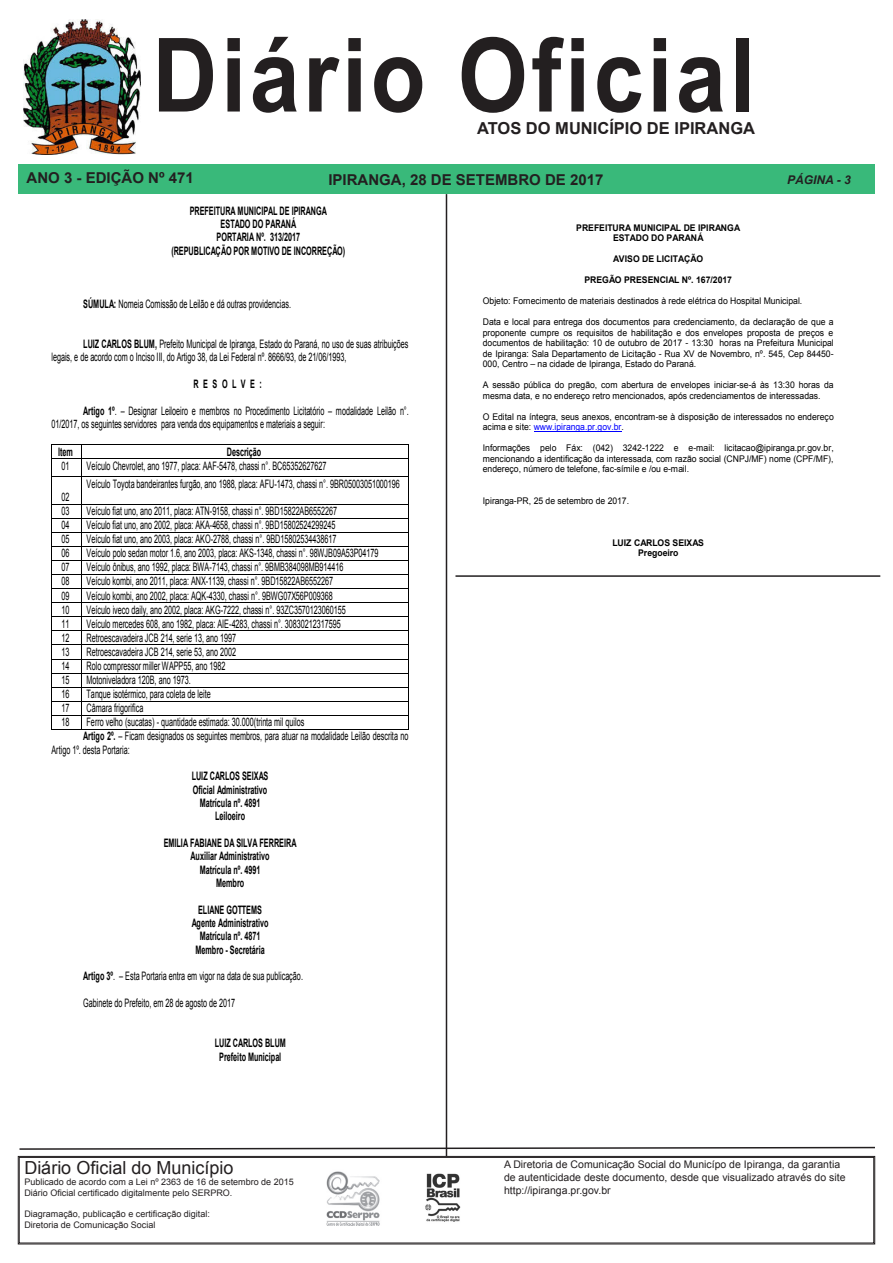
<style>
.page{position:relative;width:893px;height:1263px;background:#fff}
.page>*{position:absolute;margin:0;border:0;box-sizing:border-box;transform-origin:0 0}
.t1{font:700 102.6px "Arial";letter-spacing:.04em;color:#231f20;scale:.88 1}
.t2{font:18px "Arial";color:#231f20}
.t3{font:700 16.5px "Arial";color:#231f20}
.t4{font:700 15px "Arial";color:#231f20}
.t5{font:italic 700 12px "Arial";color:#231f20}
.t6{font:11.7px/13.6px "Arial";letter-spacing:-.005em;color:#000;scale:.62 1}
.t7{font:700 11.7px/13.4px "Arial";color:#000;text-align:center;scale:.62 1}
.t8{font:700 11.7px "Arial";letter-spacing:.615em;color:#000;scale:.62 1}
.t9{font:10.5px/12.6px "Arial";color:#231f20}
.t10{font:9.15px/10.5px "Arial";letter-spacing:-.005em;color:#000;text-align:justify;scale:.94 1}
.t11{font:700 9.15px/10.4px "Arial";color:#000;text-align:center;scale:.94 1}
.t12{font:9px/10.8px "Arial";color:#231f20}
.s1{font-weight:700}
.s2{color:#00f}
</style>
<div class="page">
<svg style="left:18px;top:1156px;width:857px;height:88px"></svg>
<div style="left:19px;top:1157px;width:855px;height:86px;border:1px solid #231f20"></div>
<div style="left:18px;top:165px;width:857px;height:29px;background:#39b97a"></div>
<img style="left:24px;top:20px;width:116px;height:135px">
<img style="left:307px;top:1170px;width:93px;height:56px">
<img style="left:409px;top:1165px;width:67px;height:66px">
<hr style="left:446px;top:194px;width:1px;height:962px;background:#231f20">
<svg style="left:19px;top:1146px;width:856px;height:4px"></svg>
<hr style="left:82px;top:444px;width:327px;height:1px;background:#000">
<hr style="left:82px;top:458px;width:327px;height:1px;background:#000">
<hr style="left:82px;top:476px;width:327px;height:1px;background:#000">
<hr style="left:82px;top:504px;width:327px;height:1px;background:#000">
<hr style="left:82px;top:518px;width:327px;height:1px;background:#000">
<hr style="left:82px;top:532px;width:327px;height:1px;background:#000">
<hr style="left:82px;top:546px;width:327px;height:1px;background:#000">
<hr style="left:82px;top:560px;width:327px;height:1px;background:#000">
<hr style="left:82px;top:574px;width:327px;height:1px;background:#000">
<hr style="left:82px;top:588px;width:327px;height:1px;background:#000">
<hr style="left:82px;top:602px;width:327px;height:1px;background:#000">
<hr style="left:82px;top:616px;width:327px;height:1px;background:#000">
<hr style="left:82px;top:630px;width:327px;height:1px;background:#000">
<hr style="left:82px;top:644px;width:327px;height:1px;background:#000">
<hr style="left:82px;top:659px;width:327px;height:1px;background:#000">
<hr style="left:82px;top:673px;width:327px;height:1px;background:#000">
<hr style="left:82px;top:687px;width:327px;height:1px;background:#000">
<hr style="left:82px;top:701px;width:327px;height:1px;background:#000">
<hr style="left:82px;top:715px;width:327px;height:1px;background:#000">
<svg style="left:51px;top:444px;width:31px;height:286px"></svg>
<hr style="left:82px;top:729px;width:327px;height:1px;background:#000">
<hr style="left:534px;top:431px;width:87px;height:1px;background:#00f">
<hr style="left:455px;top:575px;width:425px;height:2px;background:#231f20">
<h1 class="t1" style="left:152px;top:7px;width:686px">Diário Oficial</h1>
<h3 class="t3" style="left:477px;top:118px;width:280px">ATOS DO MUNICÍPIO DE IPIRANGA</h3>
<p class="t4" style="left:27px;top:168px;width:169px">ANO 3 - EDIÇÃO Nº 471</p>
<p class="t4" style="left:328px;top:170px;width:277px">IPIRANGA, 28 DE SETEMBRO DE 2017</p>
<p class="t5" style="left:787px;top:172px;width:65px">PÁGINA - 3</p>
<p class="t7" style="left:171px;top:204px;width:282px">PREFEITURA MUNICIPAL DE IPIRANGA<br>ESTADO DO PARANÁ<br>PORTARIA Nº. 313/2017<br>(REPUBLICAÇÃO POR MOTIVO DE INCORREÇÃO)</p>
<p class="t6" style="left:83px;top:297px;width:337px"><span class="s1">SÚMULA:</span> Nomeia Comissão de Leilão e dá outras providencias.</p>
<p class="t6" style="left:51px;top:337px;width:577px;text-indent:32px"><span class="s1">LUIZ CARLOS BLUM,</span> Prefeito Municipal de Ipiranga, Estado do Paraná, no uso de suas atribuições legais, e de acordo com o Inciso III, do Artigo 38, da Lei Federal nº. 8666/93, de 21/06/1993,</p>
<p class="t8" style="left:194px;top:376px;width:112px">RESOLVE:</p>
<p class="t6" style="left:51px;top:404px;width:578px;text-indent:32px"><span class="s1">Artigo 1º</span>. – Designar Leiloeiro e membros no Procedimento Licitatório – modalidade Leilão n°.<br>01/2017, os seguintes servidores para venda dos equipamentos e materiais a seguir:</p>
<p class="t7" style="left:58px;top:445px;width:25px">Item</p>
<p class="t7" style="left:227px;top:445px;width:57px">Descrição</p>
<p class="t6" style="left:62px;top:459px;width:14px">01</p>
<p class="t6" style="left:87px;top:459px;width:388px">Veículo Chevrolet, ano 1977, placa: AAF-5478, chassi n°. BC65352627627</p>
<p class="t6" style="left:62px;top:490px;width:14px">02</p>
<p class="t6" style="left:87px;top:477px;width:507px">Veículo Toyota bandeirantes furgão, ano 1988, placa: AFU-1473, chassi n°. 9BR05003051000196</p>
<p class="t6" style="left:62px;top:504px;width:14px">03</p>
<p class="t6" style="left:87px;top:504px;width:406px">Veículo fiat uno, ano 2011, placa: ATN-9158, chassi n°. 9BD15822AB6552267</p>
<p class="t6" style="left:62px;top:518px;width:14px">04</p>
<p class="t6" style="left:87px;top:518px;width:403px">Veículo fiat uno, ano 2002, placa: AKA-4658, chassi n°. 9BD15802524299245</p>
<p class="t6" style="left:62px;top:532px;width:14px">05</p>
<p class="t6" style="left:87px;top:532px;width:404px">Veículo fiat uno, ano 2003, placa: AKO-2788, chassi n°. 9BD15802534438617</p>
<p class="t6" style="left:62px;top:547px;width:14px">06</p>
<p class="t6" style="left:87px;top:547px;width:473px">Veículo polo sedan motor 1.6, ano 2003, placa: AKS-1348, chassi n°. 98WJB09A53P04179</p>
<p class="t6" style="left:62px;top:561px;width:14px">07</p>
<p class="t6" style="left:87px;top:561px;width:416px">Veículo ônibus, ano 1992, placa: BWA-7143, chassi n°. 9BMB384098MB914416</p>
<p class="t6" style="left:62px;top:575px;width:14px">08</p>
<p class="t6" style="left:87px;top:575px;width:399px">Veículo kombi, ano 2011, placa: ANX-1139, chassi n°. 9BD15822AB6552267</p>
<p class="t6" style="left:62px;top:589px;width:14px">09</p>
<p class="t6" style="left:87px;top:589px;width:399px">Veículo kombi, ano 2002, placa: AQK-4330, chassi n°. 9BWG07X56P009368</p>
<p class="t6" style="left:62px;top:603px;width:14px">10</p>
<p class="t6" style="left:87px;top:603px;width:420px">Veículo iveco daily, ano 2002, placa: AKG-7222, chassi n°. 93ZC3570123060155</p>
<p class="t6" style="left:62px;top:617px;width:14px">11</p>
<p class="t6" style="left:87px;top:617px;width:412px">Veículo mercedes 608, ano 1982, placa: AIE-4283, chassi n°. 30830212317595</p>
<p class="t6" style="left:62px;top:631px;width:14px">12</p>
<p class="t6" style="left:87px;top:631px;width:243px">Retroescavadeira JCB 214, serie 13, ano 1997</p>
<p class="t6" style="left:62px;top:645px;width:14px">13</p>
<p class="t6" style="left:87px;top:645px;width:243px">Retroescavadeira JCB 214, serie 53, ano 2002</p>
<p class="t6" style="left:62px;top:659px;width:14px">14</p>
<p class="t6" style="left:87px;top:659px;width:225px">Rolo compressor miller WAPP55, ano 1982</p>
<p class="t6" style="left:62px;top:673px;width:14px">15</p>
<p class="t6" style="left:87px;top:673px;width:170px">Motoniveladora 120B, ano 1973.</p>
<p class="t6" style="left:62px;top:687px;width:14px">16</p>
<p class="t6" style="left:87px;top:687px;width:202px">Tanque isotérmico, para coleta de leite</p>
<p class="t6" style="left:62px;top:701px;width:14px">17</p>
<p class="t6" style="left:87px;top:701px;width:93px">Câmara frigorifica</p>
<p class="t6" style="left:62px;top:715px;width:14px">18</p>
<p class="t6" style="left:87px;top:715px;width:353px">Ferro velho (sucatas) - quantidade estimada: 30.000(trinta mil quilos</p>
<p class="t6" style="left:83px;top:729px;width:526px"><span class="s1">Artigo 2º.</span> – Ficam designados os seguintes membros, para atuar na modalidade Leilão descrita no</p>
<p class="t6" style="left:51px;top:743px;width:128px">Artigo 1º. desta Portaria:</p>
<p class="t7" style="left:192px;top:770px;width:125px">LUIZ CARLOS SEIXAS<br>Oficial Administrativo<br>Matrícula nº. 4891<br>Leiloeiro</p>
<p class="t7" style="left:164px;top:836px;width:216px">EMILIA FABIANE DA SILVA FERREIRA<br>Auxiliar Administrativo<br>Matrícula nº. 4991<br>Membro</p>
<p class="t7" style="left:192px;top:903px;width:125px">ELIANE GOTTEMS<br>Agente Administrativo<br>Matrícula nº. 4871<br>Membro - Secretária</p>
<p class="t6" style="left:83px;top:969px;width:356px"><span class="s1">Artigo 3º</span>. – Esta Portaria entra em vigor na data de sua publicação.</p>
<p class="t6" style="left:83px;top:996px;width:246px">Gabinete do Prefeito, em 28 de agosto de 2017</p>
<p class="t7" style="left:215px;top:1037px;width:116px">LUIZ CARLOS BLUM<br>Prefeito Municipal</p>
<h2 class="t2" style="left:24px;top:1156px;width:211px">Diário Oficial do Município</h2>
<p class="t12" style="left:24px;top:1176px;width:271px">Publicado de acordo com a Lei nº 2363 de 16 de setembro de 2015<br>Diário Oficial certificado digitalmente pelo SERPRO.</p>
<p class="t12" style="left:24px;top:1209px;width:187px">Diagramação, publicação e certificação digital:<br>Diretoria de Comunicação Social</p>
<p class="t11" style="left:576px;top:223px;width:176px">PREFEITURA MUNICIPAL DE IPIRANGA<br>ESTADO DO PARANÁ</p>
<p class="t11" style="left:613px;top:254px;width:97px">AVISO DE LICITAÇÃO</p>
<p class="t11" style="left:584px;top:275px;width:159px">PREGÃO PRESENCIAL Nº. 167/2017</p>
<p class="t10" style="left:483px;top:296px;width:341px">Objeto: Fornecimento de materiais destinados à rede elétrica do Hospital Municipal.</p>
<p class="t10" style="left:483px;top:317px;width:375px">Data e local para entrega dos documentos para credenciamento, da declaração de que a proponente cumpre os requisitos de habilitação e dos envelopes proposta de preços e documentos de habilitação: 10 de outubro de 2017 - 13:30 horas na Prefeitura Municipal de Ipiranga: Sala Departamento de Licitação - Rua XV de Novembro, nº. 545, Cep 84450- 000, Centro – na cidade de Ipiranga, Estado do Paraná.</p>
<p class="t10" style="left:483px;top:380px;width:375px">A sessão pública do pregão, com abertura de envelopes iniciar-se-á às 13:30 horas da mesma data, e no endereço retro mencionados, após credenciamentos de interessadas.</p>
<p class="t10" style="left:483px;top:412px;width:375px">O Edital na íntegra, seus anexos, encontram-se à disposição de interessados no endereço acima e site: <span class="s2">www.ipiranga.pr.gov.br</span>.</p>
<p class="t10" style="left:483px;top:443px;width:375px">Informações pelo Fáx: (042) 3242-1222 e e-mail: licitacao@ipiranga.pr.gov.br, mencionando a identificação da interessada, com razão social (CNPJ/MF) nome (CPF/MF), endereço, número de telefone, fac-símile e /ou e-mail.</p>
<p class="t10" style="left:483px;top:495px;width:157px">Ipiranga-PR, 25 de setembro de 2017.</p>
<p class="t11" style="left:612px;top:537px;width:99px">LUIZ CARLOS SEIXAS<br>Pregoeiro</p>
<p class="t9" style="left:504px;top:1158px;width:343px">A Diretoria de Comunicação Social do Municípo de Ipiranga, da garantia de autenticidade deste documento, desde que visualizado através do site http://ipiranga.pr.gov.br</p>
</div>
